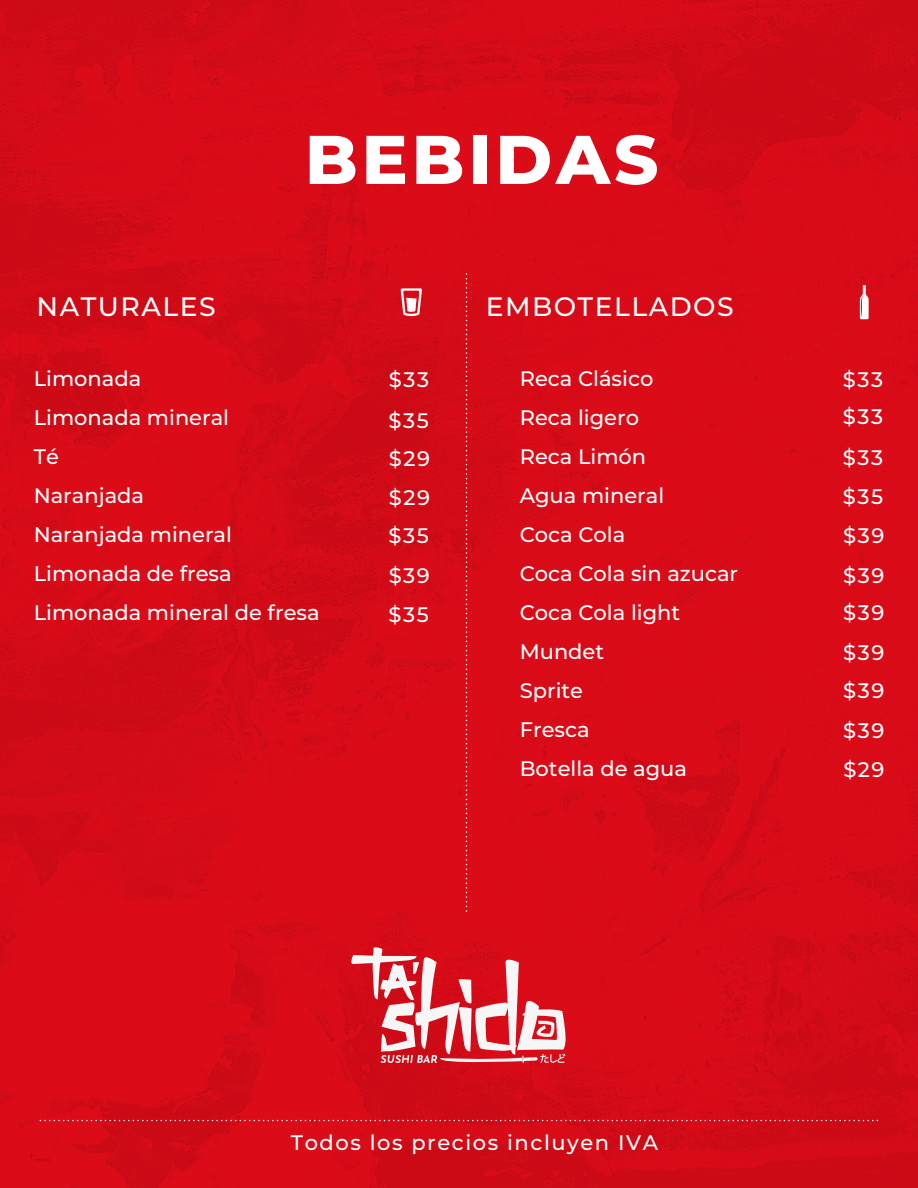
<style>
.page{position:relative;width:918px;height:1188px;background:#fff}
.page>*{position:absolute;margin:0;border:0;box-sizing:border-box;transform-origin:0 0}
.t1{font:800 68.7px "Montserrat";letter-spacing:.055em;color:#fff}
.t2{font:500 26.7px "Montserrat";letter-spacing:.055em;color:#fff}
.t3{font:500 21px/39px "Montserrat";color:#fff}
.t4{font:500 21px "Montserrat";letter-spacing:.075em;color:#fff}
</style>
<div class="page">
<img style="left:0;top:0;width:918px;height:1188px">
<svg style="left:40px;top:1120px;width:838px;height:1px"></svg>
<svg style="left:466px;top:274px;width:1px;height:640px"></svg>
<svg style="left:860px;top:285px;width:9px;height:34px"></svg>
<svg style="left:401px;top:288px;width:21px;height:28px"></svg>
<svg style="left:351px;top:947px;width:215px;height:118px"></svg>
<h1 class="t1" style="left:305px;top:109px;width:355px">BEBIDAS</h1>
<p class="t2" style="left:37px;top:288px;width:181px">NATURALES</p>
<p class="t2" style="left:486px;top:288px;width:250px">EMBOTELLADOS</p>
<p class="t3" style="left:389px;top:359px;width:42px">$33</p>
<p class="t3" style="left:843px;top:360px;width:42px;line-height:37.3px">$33 $33</p>
<p class="t3" style="left:843px;top:437px;width:43px;text-align:justify">$33 $35 $39 $39</p>
<p class="t3" style="left:843px;top:593px;width:43px;text-align:justify">$39 $39 $39</p>
<p class="t3" style="left:843px;top:710px;width:43px">$39 $29</p>
<p class="t3" style="left:34px;top:358px;width:287px">Limonada<br>Limonada mineral<br>Té<br>Naranjada<br>Naranjada mineral<br>Limonada de fresa<br>Limonada mineral de fresa</p>
<p class="t3" style="left:520px;top:358px;width:220px">Reca Clásico<br>Reca ligero<br>Reca Limón<br>Agua mineral<br>Coca Cola<br>Coca Cola sin azucar<br>Coca Cola light<br>Mundet<br>Sprite<br>Fresca<br>Botella de agua</p>
<p class="t3" style="left:389px;top:400px;width:43px;line-height:38.2px;text-align:justify">$35 $29 $29 $35</p>
<p class="t3" style="left:389px;top:555px;width:43px">$39 $35</p>
<p class="t4" style="left:291px;top:1128px;width:369px">Todos los precios incluyen IVA</p>
</div>
